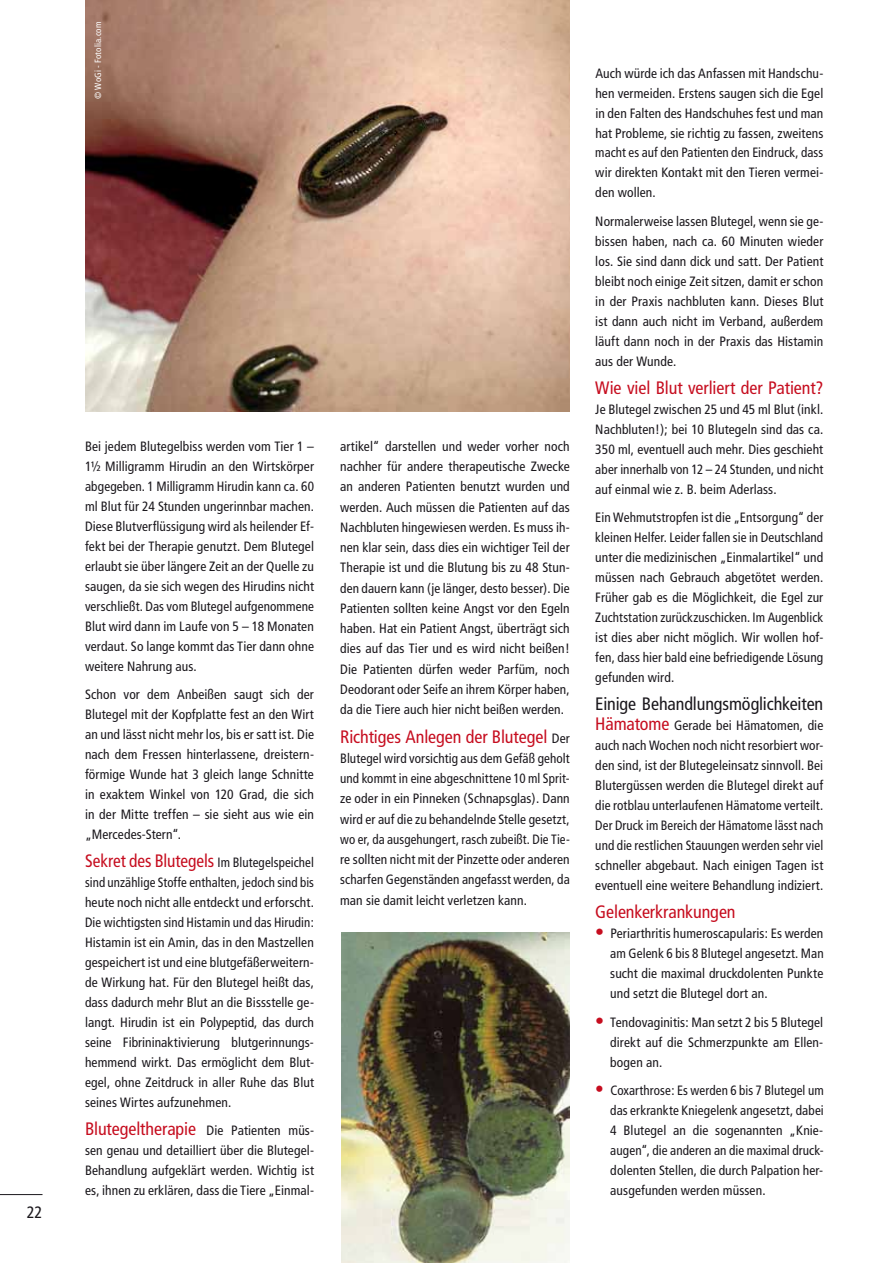
<style>
.page{position:relative;width:893px;height:1263px;background:#fff}
.page>*{position:absolute;margin:0;border:0;box-sizing:border-box;transform-origin:0 0}
.t1{font:condensed 18px "Frutiger";letter-spacing:-.005em;color:#c60d1f}
.t2{font:condensed 18px "Frutiger";letter-spacing:-.005em;color:#c60d1f;scale:.96 1}
.t3{font:condensed 18px "Frutiger";letter-spacing:-.005em;color:#1a171c}
.t4{font:condensed 16.5px "Frutiger";color:#1a171c}
.t5{font:condensed 13.5px/20px "Frutiger";letter-spacing:.01em;color:#1a171c;text-align:justify}
.t6{font:condensed 13.5px/20px "Frutiger";letter-spacing:.01em;color:#1a171c;text-align:justify;scale:.95 1}
.t7{font:condensed 13.5px/20px "Frutiger";letter-spacing:.01em;color:#1a171c;text-align:justify;scale:.96 1}
.t8{font:condensed 9px "Frutiger";letter-spacing:.02em;color:#fff}
.s1{font-size:13.5px;color:#1a171c}
.s2{font-size:18px;color:#c60d1f}
</style>
<div class="page">
<img style="left:341px;top:932px;width:229px;height:331px">
<img style="left:85px;top:0;width:485px;height:411px">
<hr style="left:0;top:1194px;width:43px;height:1px;background:#1a171c">
<p class="t4" style="left:27px;top:1202px;width:17px">22</p>
<p class="t8" style="left:93px;top:99px;width:79px;rotate:-90deg">© WoGi - Fotolia.com</p>
<p class="t5" style="left:85px;top:436px;width:230px">Bei jedem Blutegelbiss werden vom Tier 1 – 1½ Milligramm Hirudin an den Wirtskörper abgegeben. 1 Milligramm Hirudin kann ca. 60 ml Blut für 24 Stunden ungerinnbar machen.<br>Diese Blutverflüssigung wird als heilender Ef&shy;fekt bei der Therapie genutzt. Dem Blutegel erlaubt sie über längere Zeit an der Quelle zu saugen, da sie sich wegen des Hirudins nicht verschließt. Das vom Blutegel aufgenommene Blut wird dann im Laufe von 5 – 18 Monaten verdaut. So lange kommt das Tier dann ohne weitere Nahrung aus.</p>
<p class="t5" style="left:85px;top:684px;width:230px">Schon vor dem Anbeißen saugt sich der Blutegel mit der Kopfplatte fest an den Wirt an und lässt nicht mehr los, bis er satt ist. Die nach dem Fressen hinterlassene, dreistern&shy;förmige Wunde hat 3 gleich lange Schnitte in exaktem Winkel von 120 Grad, die sich in der Mitte treffen – sie sieht aus wie ein „Mercedes-Stern“.</p>
<h1 class="t2" style="left:85px;top:850px;width:240px">Sekret des Blutegels <span class="s1">Im Blutegelspeichel</span></h1>
<p class="t6" style="left:85px;top:872px;width:243px">sind unzählige Stoffe enthalten, jedoch sind bis heute noch nicht alle entdeckt und erforscht.<br>Die wichtigsten sind Histamin und das Hirudin:<br>Histamin ist ein Amin, das in den Mastzellen gespeichert ist und eine blutgefäßerweitern&shy;de Wirkung hat. Für den Blutegel heißt das, dass dadurch mehr Blut an die Bissstelle ge&shy;langt. Hirudin ist ein Polypeptid, das durch seine Fibrininaktivierung blutgerinnungs&shy;hemmend wirkt. Das ermöglicht dem Blut&shy;egel, ohne Zeitdruck in aller Ruhe das Blut seines Wirtes aufzunehmen.</p>
<h1 class="t1" style="left:85px;top:1118px;width:230px">Blutegeltherapie <span class="s1">Die Patienten müs-</span></h1>
<p class="t5" style="left:85px;top:1140px;width:230px">sen genau und detailliert über die Blutegel-Behandlung aufgeklärt werden. Wichtig ist es, ihnen zu erklären, dass die Tiere „Einmal-</p>
<p class="t5" style="left:340px;top:436px;width:231px">artikel“ darstellen und weder vorher noch nachher für andere therapeutische Zwecke an anderen Patienten benutzt wurden und werden. Auch müssen die Patienten auf das Nachbluten hingewiesen werden. Es muss ih&shy;nen klar sein, dass dies ein wichtiger Teil der Therapie ist und die Blutung bis zu 48 Stun&shy;den dauern kann (je länger, desto besser). Die Patienten sollten keine Angst vor den Egeln haben. Hat ein Patient Angst, überträgt sich dies auf das Tier und es wird nicht beißen!<br>Die Patienten dürfen weder Parfüm, noch Deodorant oder Seife an ihrem Körper haben, da die Tiere auch hier nicht beißen werden.</p>
<h1 class="t1" style="left:340px;top:726px;width:231px">Richtiges Anlegen der Blutegel <span class="s1">Der</span></h1>
<p class="t5" style="left:340px;top:748px;width:231px">Blutegel wird vorsichtig aus dem Gefäß geholt und kommt in eine abgeschnittene 10 ml Sprit&shy;ze oder in ein Pinneken (Schnapsglas). Dann wird er auf die zu behandelnde Stelle gesetzt, wo er, da ausgehungert, rasch zubeißt. Die Tie&shy;re sollten nicht mit der Pinzette oder anderen scharfen Gegenständen angefasst werden, da man sie damit leicht verletzen kann.</p>
<p class="t5" style="left:595px;top:63px;width:230px">Auch würde ich das Anfassen mit Handschu&shy;hen vermeiden. Erstens saugen sich die Egel in den Falten des Handschuhes fest und man hat Probleme, sie richtig zu fassen, zweitens macht es auf den Patienten den Eindruck, dass wir direkten Kontakt mit den Tieren vermei&shy;den wollen.</p>
<p class="t5" style="left:595px;top:211px;width:230px">Normalerweise lassen Blutegel, wenn sie ge&shy;bissen haben, nach ca. 60 Minuten wieder los. Sie sind dann dick und satt. Der Patient bleibt noch einige Zeit sitzen, damit er schon in der Praxis nachbluten kann. Dieses Blut ist dann auch nicht im Verband, außerdem läuft dann noch in der Praxis das Histamin aus der Wunde.</p>
<h1 class="t1" style="left:595px;top:377px;width:230px">Wie viel Blut verliert der Patient?</h1>
<p class="t5" style="left:595px;top:399px;width:230px">Je Blutegel zwischen 25 und 45 ml Blut (inkl.<br>Nachbluten!); bei 10 Blutegeln sind das ca.<br>350 ml, eventuell auch mehr. Dies geschieht aber innerhalb von 12 – 24 Stunden, und nicht auf einmal wie z. B. beim Aderlass.</p>
<p class="t5" style="left:595px;top:508px;width:230px">Ein Wehmutstropfen ist die „Entsorgung“ der kleinen Helfer. Leider fallen sie in Deutschland unter die medizinischen „Einmalartikel“ und müssen nach Gebrauch abgetötet werden.<br>Früher gab es die Möglichkeit, die Egel zur Zuchtstation zurückzuschicken. Im Augenblick ist dies aber nicht möglich. Wir wollen hof&shy;fen, dass hier bald eine befriedigende Lösung gefunden wird.</p>
<h1 class="t3" style="left:595px;top:694px;width:229px">Einige Behandlungsmöglichkeiten</h1>
<p class="t5" style="left:595px;top:716px;width:229px"><span class="s2">Hämatome</span> Gerade bei Hämatomen, die auch nach Wochen noch nicht resorbiert wor&shy;den sind, ist der Blutegeleinsatz sinnvoll. Bei Blutergüssen werden die Blutegel direkt auf die rotblau unterlaufenen Hämatome verteilt.<br>Der Druck im Bereich der Hämatome lässt nach und die restlichen Stauungen werden sehr viel schneller abgebaut. Nach einigen Tagen ist eventuell eine weitere Behandlung indiziert.</p>
<h1 class="t1" style="left:595px;top:902px;width:142px">Gelenkerkrankungen</h1>
<p class="t5" style="left:610px;top:924px;width:215px;text-indent:-15px"><span class="s2">•</span> Periarthritis humeroscapularis: Es werden am Gelenk 6 bis 8 Blutegel angesetzt. Man sucht die maximal druckdolenten Punkte und setzt die Blutegel dort an.</p>
<p class="t5" style="left:610px;top:1012px;width:214px;text-indent:-15px"><span class="s2">•</span> Tendovaginitis: Man setzt 2 bis 5 Blutegel direkt auf die Schmerzpunkte am Ellen&shy;bogen an.</p>
<p class="t7" style="left:610px;top:1080px;width:224px;text-indent:-15px"><span class="s2">•</span> Coxarthrose: Es werden 6 bis 7 Blutegel um das erkrankte Kniegelenk angesetzt, dabei 4 Blutegel an die sogenannten „Knie&shy;augen“, die anderen an die maximal druck&shy;dolenten Stellen, die durch Palpation her&shy;ausgefunden werden müssen.</p>
</div>
